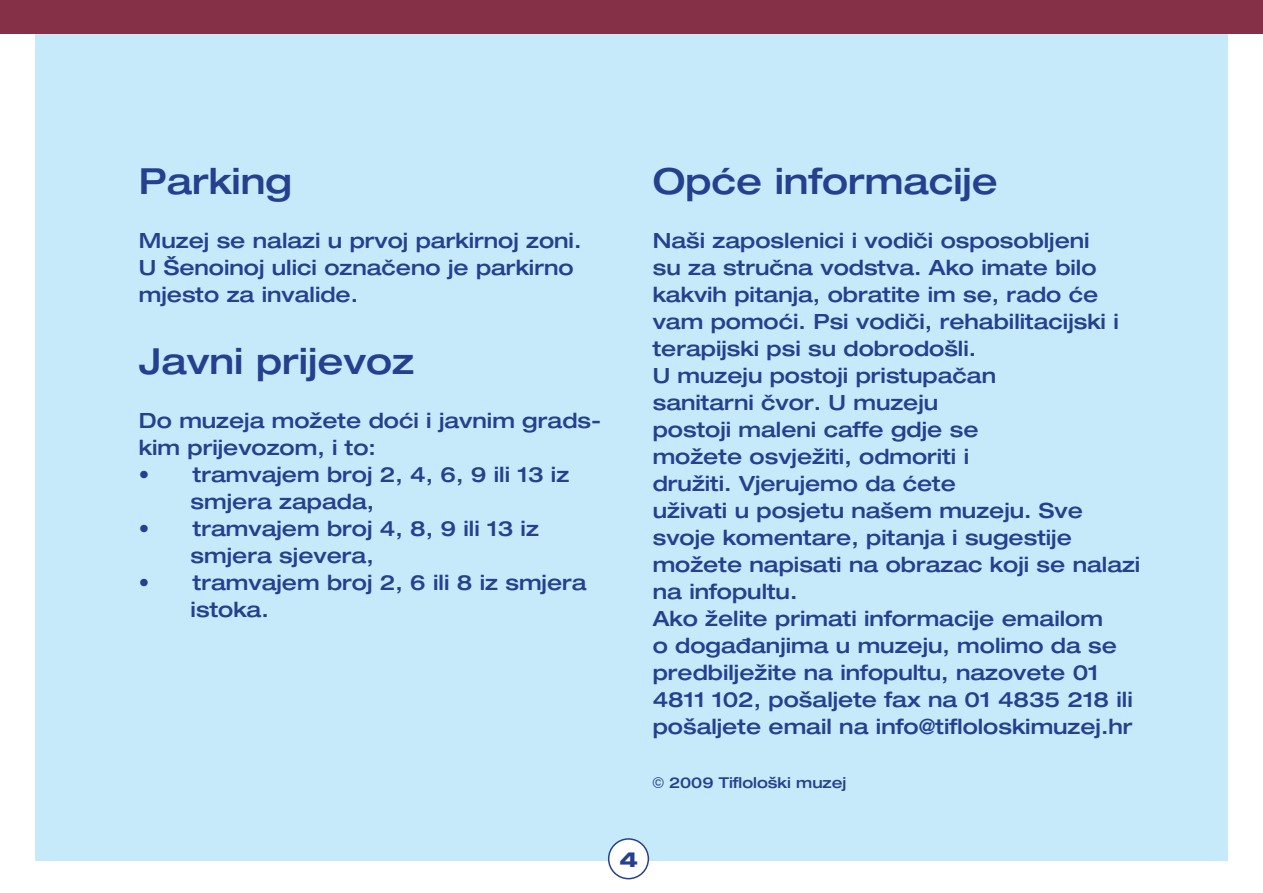
<style>
.page{position:relative;width:1263px;height:893px;background:#fff}
.page>*{position:absolute;margin:0;border:0;box-sizing:border-box;transform-origin:0 0}
.t1{font:500 expanded 36px "Helvetica Neue";color:#25408f}
.t2{font:500 expanded 21px/27px "Helvetica Neue";color:#25408f}
.t3{font:800 expanded 21px "Helvetica Neue";color:#25408f}
.t4{font:500 expanded 15px "Helvetica Neue";color:#25408f}
.s1{font-style:inherit}
.s2{font-family:"Helvetica";font-weight:400;font-stretch:normal}
</style>
<div class="page">
<div style="left:35px;top:0;width:1192px;height:860px;background:#c7eafb"></div>
<div style="left:0;top:0;width:1263px;height:34px;background:#853046"></div>
<div style="left:609px;top:839px;width:39px;height:40px;background:#fff;border-radius:50%"></div>
<div style="left:608px;top:838px;width:41px;height:41px;border:2px solid #25408f;border-radius:50%"></div>
<h1 class="t1" style="left:139px;top:159px;width:155px">Parking</h1>
<p class="t2" style="left:139px;top:226px;width:444px">Muzej se nalazi u prvoj parkirnoj zoni.<br>U Šenoinoj ulici označeno je parkirno mjesto za invalide.</p>
<h1 class="t1" style="left:139px;top:339px;width:277px">Javni prijevoz</h1>
<p class="t2" style="left:139px;top:406px;width:464px">Do muzeja možete doći i javnim grads&shy;kim prijevozom, i to:</p>
<p class="t2" style="left:191px;top:460px;width:380px;text-indent:-52px">• tramvajem broj <span class="s1">2, 4, 6, 9 ili 13</span> iz smjera zapada,</p>
<p class="t2" style="left:191px;top:514px;width:350px;text-indent:-52px">• tramvajem broj <span class="s1">4, 8, 9 ili 13</span> iz smjera sjevera,</p>
<p class="t2" style="left:191px;top:568px;width:397px;text-indent:-52px">• tramvajem broj <span class="s1">2, 6 ili 8</span> iz smjera istoka.</p>
<h1 class="t1" style="left:653px;top:159px;width:347px">Opće informacije</h1>
<p class="t2" style="left:653px;top:226px;width:489px">Naši zaposlenici i vodiči osposobljeni<br>su za stručna vodstva. Ako imate bilo kakvih pitanja, obratite im se, rado će vam pomoći. Psi vodiči, rehabilitacijski i terapijski psi su dobrodošli.<br>U muzeju postoji pristupačan<br>sanitarni čvor. U muzeju<br>postoji maleni caffe gdje se<br>možete osvježiti, odmoriti i<br>družiti. Vjerujemo da ćete<br>uživati u posjetu našem muzeju. Sve svoje komentare, pitanja i sugestije možete napisati na obrazac koji se nalazi na infopultu.<br>Ako želite primati informacije emailom<br>o događanjima u muzeju, molimo da se predbilježite na infopultu, nazovete 01<br>4811 102, pošaljete fax na 01 4835 218 ili pošaljete email na info@tifloloskimuzej.hr</p>
<p class="t4" style="left:653px;top:773px;width:195px"><span class="s2">©</span> 2009 Tiflološki muzej</p>
<p class="t3" style="left:619px;top:846px;width:20px">4</p>
</div>
